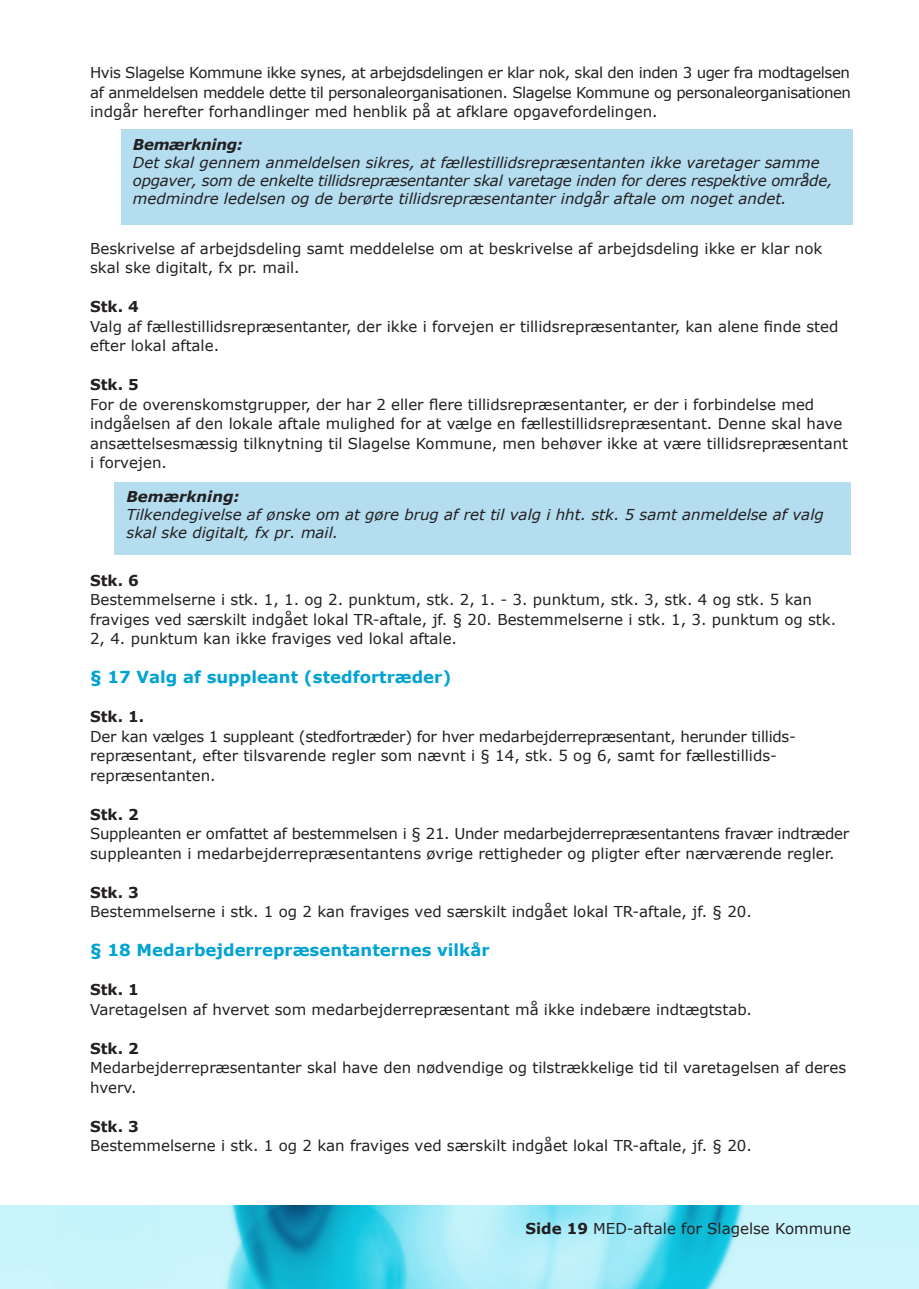
<style>
.page{position:relative;width:919px;height:1289px;background:#fff}
.page>*{position:absolute;margin:0;border:0;box-sizing:border-box;transform-origin:0 0}
.t1{font:700 16.5px "Verdana";color:#00a3d4}
.t2{font:15px/19.5px "Verdana";color:#231f20}
.t3{font:15px/19.5px "Verdana";letter-spacing:-.02em;color:#231f20}
.t4{font:italic 15px "Verdana";color:#231f20}
.t5{font:15px "Verdana";letter-spacing:-.03em;color:#231f20}
.t6{font:italic 15px "Verdana";letter-spacing:-.02em;color:#231f20}
.t7{font:700 15px "Verdana";color:#231f20}
.t8{font:italic 700 15px "Verdana";letter-spacing:-.01em;color:#231f20}
.s1{font-weight:700}
</style>
<div class="page">
<div style="left:121px;top:130px;width:731px;height:95px;background:#b4ddf0"></div>
<div style="left:114px;top:482px;width:737px;height:72px;background:#b4ddf0"></div>
<img style="left:0;top:1205px;width:917px;height:83px">
<p class="t5" style="left:90px;top:62px;width:761px">Hvis Slagelse Kommune ikke synes, at arbejdsdelingen er klar nok, skal den inden 3 uger fra modtagelsen</p>
<p class="t5" style="left:90px;top:82px;width:762px">af anmeldelsen meddele dette til personaleorganisationen. Slagelse Kommune og personaleorganisationen</p>
<p class="t2" style="left:90px;top:102px;width:569px">indgår herefter forhandlinger med henblik på at afklare opgavefordelingen.</p>
<h5 class="t8" style="left:133px;top:134px;width:112px">Bemærkning:</h5>
<p class="t4" style="left:133px;top:152px;width:688px">Det skal gennem anmeldelsen sikres, at fællestillidsrepræsentanten ikke varetager samme</p>
<p class="t6" style="left:133px;top:170px;width:701px">opgaver, som de enkelte tillidsrepræsentanter skal varetage inden for deres respektive område,</p>
<p class="t4" style="left:133px;top:188px;width:655px">medmindre ledelsen og de berørte tillidsrepræsentanter indgår aftale om noget andet.</p>
<p class="t2" style="left:90px;top:238px;width:733px">Beskrivelse af arbejdsdeling samt meddelelse om at beskrivelse af arbejdsdeling ikke er klar nok skal ske digitalt, fx pr. mail.</p>
<p class="t7" style="left:90px;top:296px;width:50px">Stk. 4</p>
<p class="t2" style="left:90px;top:316px;width:749px">Valg af fællestillidsrepræsentanter, der ikke i forvejen er tillidsrepræsentanter, kan alene finde sted</p>
<p class="t2" style="left:90px;top:336px;width:130px">efter lokal aftale.</p>
<p class="t7" style="left:90px;top:374px;width:50px">Stk. 5</p>
<p class="t2" style="left:90px;top:394px;width:759px">For de overenskomstgrupper, der har 2 eller flere tillidsrepræsentanter, er der i forbindelse med indgåelsen af den lokale aftale mulighed for at vælge en fællestillidsrepræsentant. Denne skal have ansættelsesmæssig tilknytning til Slagelse Kommune, men behøver ikke at være tillidsrepræsentant i forvejen.</p>
<h5 class="t8" style="left:126px;top:486px;width:115px">Bemærkning:</h5>
<p class="t4" style="left:126px;top:504px;width:698px">Tilkendegivelse af ønske om at gøre brug af ret til valg i hht. stk. 5 samt anmeldelse af valg</p>
<p class="t4" style="left:126px;top:522px;width:213px">skal ske digitalt, fx pr. mail.</p>
<h5 class="t7" style="left:90px;top:569px;width:50px">Stk. 6</h5>
<p class="t2" style="left:90px;top:589px;width:747px">Bestemmelserne i stk. 1, 1. og 2. punktum, stk. 2, 1. - 3. punktum, stk. 3, stk. 4 og stk. 5 kan fraviges ved særskilt indgået lokal TR-aftale, jf. § 20. Bestemmelserne i stk. 1, 3. punktum og stk.<br>2, 4. punktum kan ikke fraviges ved lokal aftale.</p>
<h4 class="t1" style="left:90px;top:665px;width:363px">§ 17 Valg af suppleant (stedfortræder)</h4>
<p class="t7" style="left:90px;top:706px;width:56px">Stk. 1.</p>
<p class="t3" style="left:90px;top:726px;width:707px">Der kan vælges 1 suppleant (stedfortræder) for hver medarbejderrepræsentant, herunder tillids&shy;repræsentant, efter tilsvarende regler som nævnt i § 14, stk. 5 og 6, samt for fællestillids-</p>
<p class="t2" style="left:90px;top:765px;width:127px">repræsentanten.</p>
<p class="t7" style="left:90px;top:803px;width:50px">Stk. 2</p>
<p class="t3" style="left:90px;top:823px;width:760px">Suppleanten er omfattet af bestemmelsen i § 21. Under medarbejderrepræsentantens fravær indtræder suppleanten i medarbejderrepræsentantens øvrige rettigheder og pligter efter nærværende regler.</p>
<p class="t7" style="left:90px;top:881px;width:50px">Stk. 3</p>
<p class="t2" style="left:90px;top:901px;width:663px">Bestemmelserne i stk. 1 og 2 kan fraviges ved særskilt indgået lokal TR-aftale, jf. § 20.</p>
<p class="t1" style="left:90px;top:938px;width:401px">§ 18 Medarbejderrepræsentanternes vilkår</p>
<p class="t7" style="left:90px;top:979px;width:50px">Stk. 1</p>
<p class="t2" style="left:90px;top:999px;width:663px">Varetagelsen af hvervet som medarbejderrepræsentant må ikke indebære indtægtstab.</p>
<p class="t7" style="left:90px;top:1037px;width:50px">Stk. 2</p>
<p class="t2" style="left:90px;top:1057px;width:757px">Medarbejderrepræsentanter skal have den nødvendige og tilstrækkelige tid til varetagelsen af deres hverv.</p>
<p class="t7" style="left:90px;top:1115px;width:50px">Stk. 3</p>
<p class="t2" style="left:90px;top:1135px;width:663px">Bestemmelserne i stk. 1 og 2 kan fraviges ved særskilt indgået lokal TR-aftale, jf. § 20.</p>
<p class="t2" style="left:525px;top:1218px;width:327px"><span class="s1">Side 19</span> MED-aftale for Slagelse Kommune</p>
</div>
